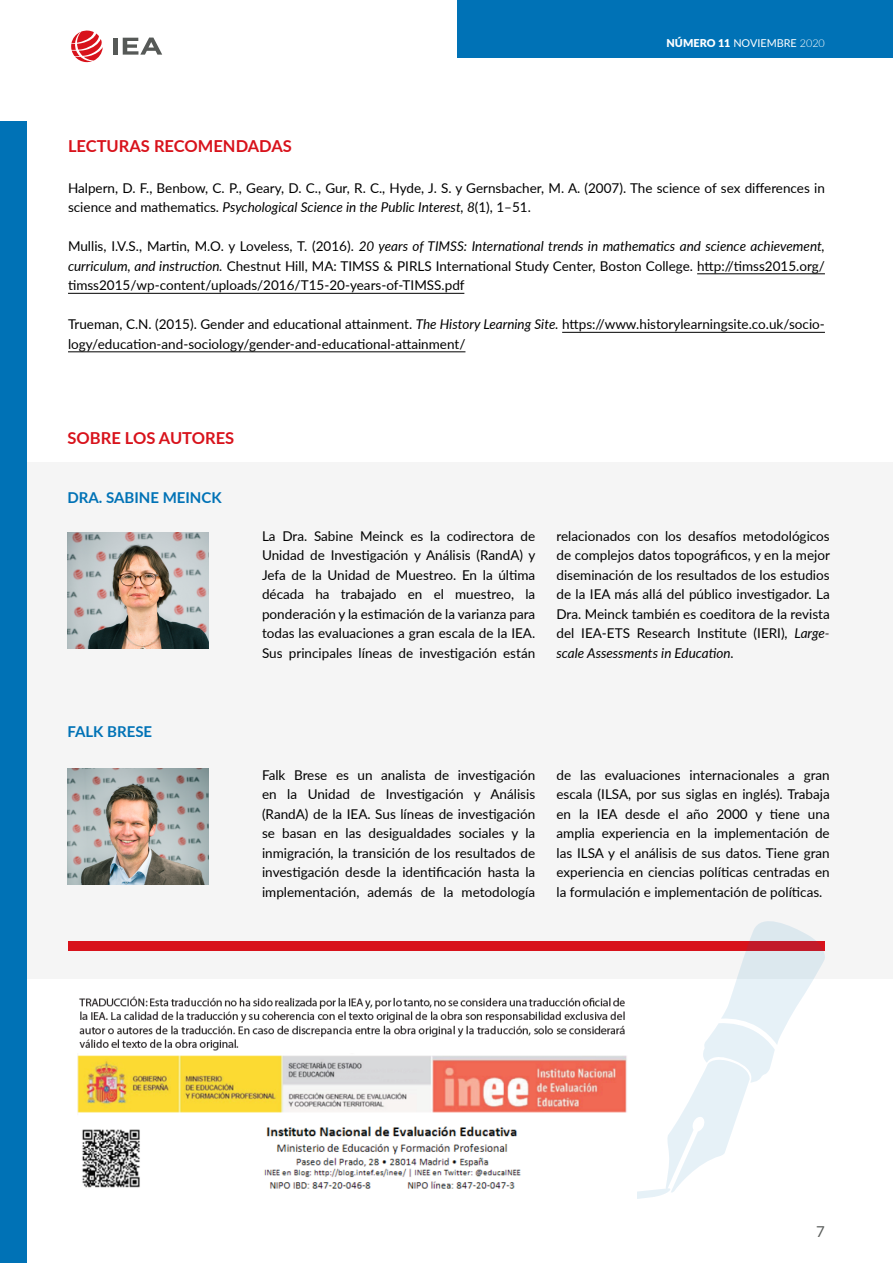
<style>
.page{position:relative;width:893px;height:1263px;background:#fff}
.page>*{position:absolute;margin:0;border:0;box-sizing:border-box;transform-origin:0 0}
.t1{font:700 16.5px "Lato";color:#d8121b}
.t2{font:700 15px "Lato";color:#0072b6}
.t3{font:15px "Lato";color:#595c5a}
.t4{font:13.5px/19.5px "Lato";color:#000;text-align:justify}
.t5{font:10.8px "Lato";color:#fff}
.s1{font-weight:900}
.s2{font-weight:300}
.s3{font-style:italic}
</style>
<div class="page">
<div style="left:457px;top:0;width:436px;height:58px;background:#0072b6"></div>
<div style="left:27px;top:462px;width:866px;height:516px;background:#f5f5f5"></div>
<img style="left:68px;top:532px;width:140px;height:116px">
<img style="left:68px;top:769px;width:140px;height:116px">
<div style="left:0;top:122px;width:27px;height:1141px;background:#0072b6"></div>
<svg style="left:71px;top:30px;width:32px;height:32px"></svg>
<div style="left:113px;top:38px;width:5px;height:17px;background:#565957"></div>
<svg style="left:123px;top:38px;width:39px;height:17px"></svg>
<div style="left:68px;top:942px;width:757px;height:9px;background:#d8121b"></div>
<svg style="left:553px;top:921px;width:272px;height:278px"></svg>
<hr style="left:697px;top:273px;width:128px;height:1px;background:#000">
<hr style="left:68px;top:293px;width:396px;height:1px;background:#000">
<hr style="left:562px;top:332px;width:263px;height:1px;background:#000">
<hr style="left:68px;top:351px;width:397px;height:1px;background:#000">
<img style="left:77px;top:982px;width:559px;height:217px">
<p class="t1" style="left:68px;top:133px;width:225px">LECTURAS RECOMENDADAS</p>
<p class="t5" style="left:666px;top:35px;width:160px"><span class="s1">NÚMERO 11</span> NOVIEMBRE <span class="s2">2020</span></p>
<p class="t4" style="left:68px;top:177px;width:758px">Halpern, D. F., Benbow, C. P., Geary, D. C., Gur, R. C., Hyde, J. S. y Gernsbacher, M. A. (2007). The science of sex differences in science and mathematics. <span class="s3">Psychological Science in the Public Interest, 8</span>(1), 1–51.</p>
<p class="t4" style="left:68px;top:236px;width:758px">Mullis, I.V.S., Martin, M.O. y Loveless, T. (2016). <span class="s3">20 years of TIMSS: International trends in mathematics and science achievement, curriculum, and instruction.</span> Chestnut Hill, MA: TIMSS &amp; PIRLS International Study Center, Boston College. http://timss2015.org/ timss2015/wp-content/uploads/2016/T15-20-years-of-TIMSS.pdf</p>
<p class="t4" style="left:68px;top:314px;width:758px">Trueman, C.N. (2015). Gender and educational attainment. <span class="s3">The History Learning Site.</span> https://www.historylearningsite.co.uk/socio&shy;logy/education-and-sociology/gender-and-educational-attainment/</p>
<p class="t1" style="left:68px;top:426px;width:168px">SOBRE LOS AUTORES</p>
<p class="t2" style="left:68px;top:486px;width:156px">DRA. SABINE MEINCK</p>
<p class="t2" style="left:68px;top:720px;width:86px">FALK BRESE</p>
<p class="t4" style="left:262px;top:525px;width:275px">La Dra. Sabine Meinck es la codirectora de Unidad de Investigación y Análisis (RandA) y Jefa de la Unidad de Muestreo. En la última década ha trabajado en el muestreo, la ponderación y la estimación de la varianza para todas las evaluaciones a gran escala de la IEA.<br>Sus principales líneas de investigación están</p>
<p class="t4" style="left:556px;top:525px;width:275px">relacionados con los desafíos metodológicos de complejos datos topográficos, y en la mejor diseminación de los resultados de los estudios de la IEA más allá del público investigador. La Dra. Meinck también es coeditora de la revista del IEA-ETS Research Institute (IERI), <span class="s3">Large&shy;scale Assessments in Education.</span></p>
<p class="t4" style="left:262px;top:764px;width:275px">Falk Brese es un analista de investigación en la Unidad de Investigación y Análisis (RandA) de la IEA. Sus líneas de investigación se basan en las desigualdades sociales y la inmigración, la transición de los resultados de investigación desde la identificación hasta la implementación, además de la metodología</p>
<p class="t4" style="left:556px;top:764px;width:275px">de las evaluaciones internacionales a gran escala (ILSA, por sus siglas en inglés). Trabaja en la IEA desde el año 2000 y tiene una amplia experiencia en la implementación de las ILSA y el análisis de sus datos. Tiene gran experiencia en ciencias políticas centradas en la formulación e implementación de políticas.</p>
<p class="t3" style="left:816px;top:1221px;width:10px">7</p>
</div>
